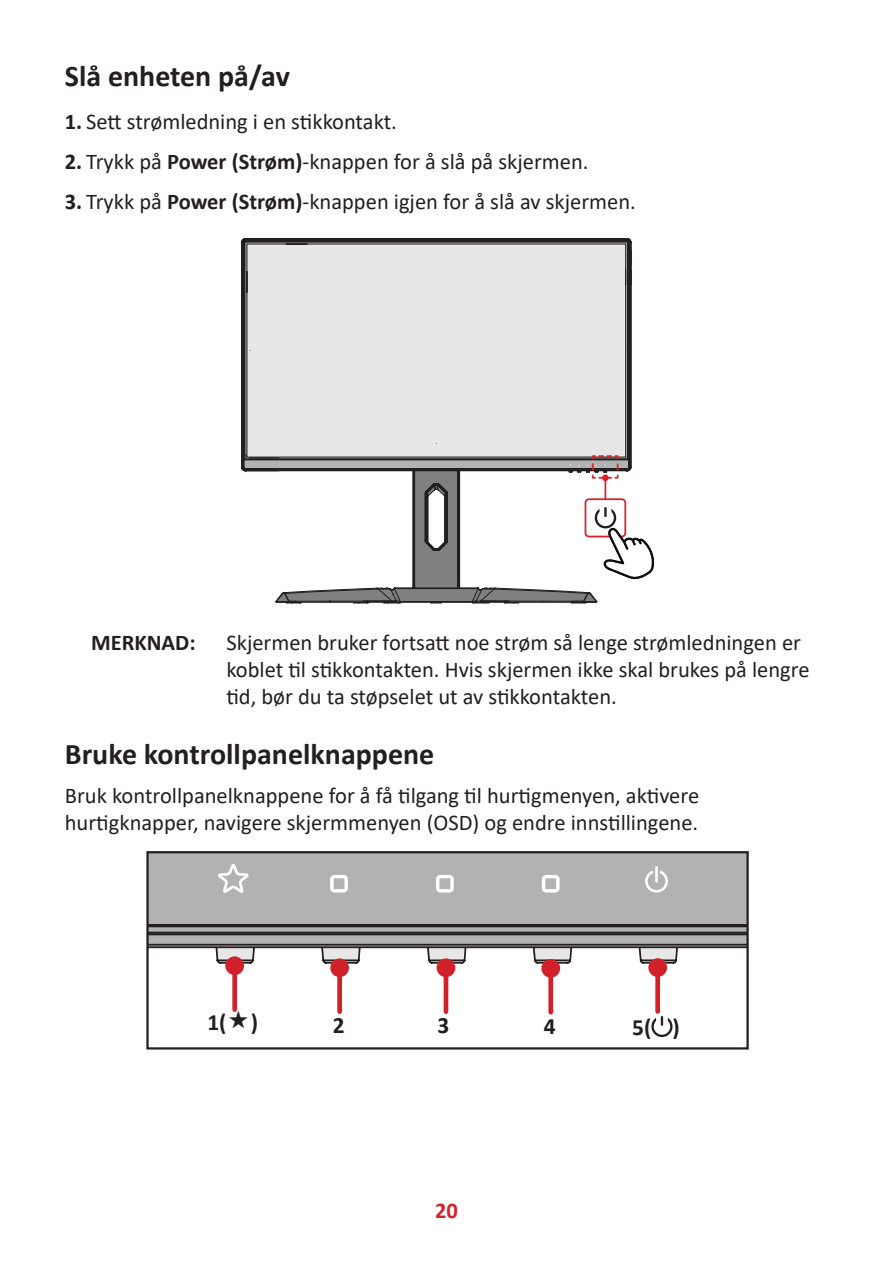
<style>
.page{position:relative;width:893px;height:1263px;background:#fff}
.page>*{position:absolute;margin:0;border:0;box-sizing:border-box;transform-origin:0 0}
.t1{font:700 30px "Calibri";color:#231f20}
.t2{font:700 23.4px "Calibri";color:#231f20}
.t3{font:22.5px/27px "Calibri";color:#231f20}
.t4{font:700 22.5px "Calibri";color:#231f20}
.t5{font:700 22.5px "Calibri";color:#d1232a}
.s1{font-weight:700}
</style>
<div class="page">
<svg style="left:241px;top:239px;width:390px;height:233px;background:#dadbda"></svg>
<svg style="left:275px;top:454px;width:379px;height:149px"></svg>
<svg style="left:149px;top:854px;width:597px;height:176px"></svg>
<svg style="left:645px;top:871px;width:23px;height:21px"></svg>
<hr style="left:655px;top:866px;width:3px;height:17px;background:#fff">
<svg style="left:330px;top:875px;width:18px;height:17px"></svg>
<svg style="left:542px;top:875px;width:18px;height:17px"></svg>
<svg style="left:436px;top:875px;width:18px;height:17px"></svg>
<svg style="left:218px;top:864px;width:31px;height:29px"></svg>
<div style="left:146px;top:851px;width:603px;height:198px;border:2px solid #231f20"></div>
<div style="left:655px;top:968px;width:5px;height:43px;background:#d02029"></div>
<div style="left:648px;top:958px;width:19px;height:19px;background:#d02029;border-radius:50%"></div>
<svg style="left:651px;top:1016px;width:21px;height:21px"></svg>
<svg style="left:148px;top:945px;width:422px;height:103px"></svg>
<h1 class="t1" style="left:65px;top:55px;width:226px">Slå enheten på/av</h1>
<p class="t3" style="left:65px;top:108px;width:334px"><span class="s1">1.</span> Sett strømledning i en stikkontakt.</p>
<p class="t3" style="left:65px;top:147px;width:525px"><span class="s1">2.</span> Trykk på <span class="s1">Power (Strøm)</span>-knappen for å slå på skjermen.</p>
<p class="t3" style="left:65px;top:187px;width:572px"><span class="s1">3.</span> Trykk på <span class="s1">Power (Strøm)</span>-knappen igjen for å slå av skjermen.</p>
<p class="t4" style="left:91px;top:627px;width:106px">MERKNAD:</p>
<p class="t3" style="left:226px;top:628px;width:585px">Skjermen bruker fortsatt noe strøm så lenge strømledningen er koblet til stikkontakten. Hvis skjermen ikke skal brukes på lengre tid, bør du ta støpselet ut av stikkontakten.</p>
<h1 class="t1" style="left:65px;top:733px;width:371px">Bruke kontrollpanelknappene</h1>
<p class="t3" style="left:65px;top:781px;width:636px">Bruk kontrollpanelknappene for å få tilgang til hurtigmenyen, aktivere hurtigknapper, navigere skjermmenyen (OSD) og endre innstillingene.</p>
<p class="t2" style="left:207px;top:1005px;width:52px">1( )</p>
<p class="t2" style="left:333px;top:1008px;width:13px">2</p>
<p class="t2" style="left:437px;top:1008px;width:13px">3</p>
<p class="t2" style="left:544px;top:1010px;width:13px">4</p>
<p class="t2" style="left:632px;top:1010px;width:49px">5( )</p>
<p class="t5" style="left:435px;top:1194px;width:24px">20</p>
</div>
